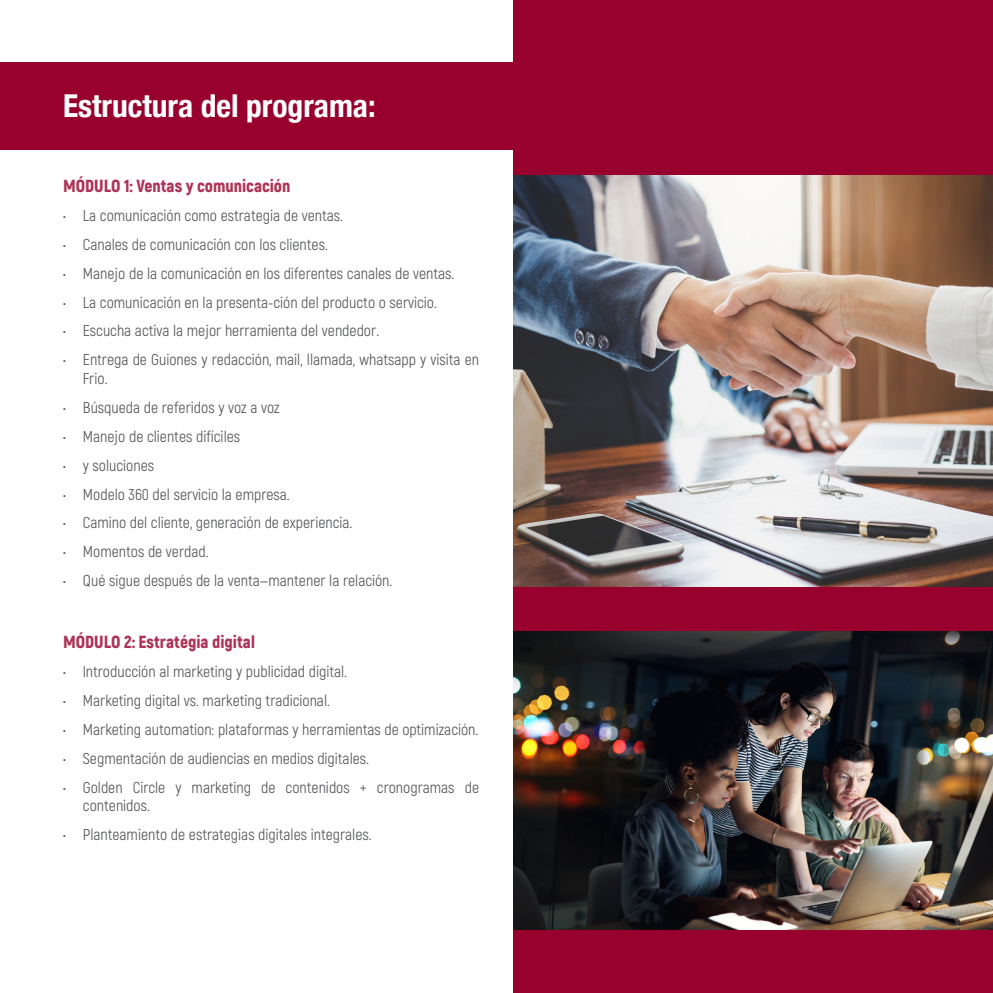
<style>
.page{position:relative;width:993px;height:993px;background:#fff}
.page>*{position:absolute;margin:0;border:0;box-sizing:border-box;transform-origin:0 0}
.t1{font:700 condensed 31.5px "Helvetica Neue";color:#fff}
.t2{font:900 17.5px "Akrobat";color:#ad3358}
.t3{font:15.75px/18.9px "Akrobat";color:#57585a}
</style>
<div class="page">
<div style="left:513px;top:0;width:479px;height:992px;background:#98012d"></div>
<div style="left:0;top:62px;width:931px;height:87px;background:#98012d"></div>
<img style="left:513px;top:176px;width:479px;height:410px">
<img style="left:513px;top:631px;width:479px;height:298px">
<h1 class="t1" style="left:63px;top:80px;width:314px">Estructura del programa:</h1>
<p class="t2" style="left:63px;top:175px;width:229px">MÓDULO 1: Ventas y comunicación</p>
<p class="t3" style="left:63px;top:206px;width:281px">• La comunicación como estrategia de ventas.</p>
<p class="t3" style="left:63px;top:235px;width:266px">• Canales de comunicación con los clientes.</p>
<p class="t3" style="left:63px;top:264px;width:393px">• Manejo de la comunicación en los diferentes canales de ventas.</p>
<p class="t3" style="left:63px;top:292px;width:375px">• La comunicación en la presenta-ción del producto o servicio.</p>
<p class="t3" style="left:63px;top:321px;width:317px">• Escucha activa la mejor herramienta del vendedor.</p>
<p class="t3" style="left:83px;top:350px;width:397px;text-indent:-20px">• Entrega de Guiones y redacción, mail, llamada, whatsapp y visita en<br>Frio.</p>
<p class="t3" style="left:63px;top:398px;width:218px">• Búsqueda de referidos y voz a voz</p>
<p class="t3" style="left:63px;top:427px;width:178px">• Manejo de clientes difíciles</p>
<p class="t3" style="left:63px;top:455px;width:93px">• y soluciones</p>
<p class="t3" style="left:63px;top:484px;width:228px">• Modelo 360 del servicio la empresa.</p>
<p class="t3" style="left:63px;top:513px;width:291px">• Camino del cliente, generación de experiencia.</p>
<p class="t3" style="left:63px;top:542px;width:147px">• Momentos de verdad.</p>
<p class="t3" style="left:63px;top:571px;width:331px">• Qué sigue después de la venta—mantener la relación.</p>
<p class="t2" style="left:63px;top:630px;width:193px">MÓDULO 2: Estratégia digital</p>
<p class="t3" style="left:63px;top:662px;width:285px">• Introducción al marketing y publicidad digital.</p>
<p class="t3" style="left:63px;top:690px;width:268px">• Marketing digital vs. marketing tradicional.</p>
<p class="t3" style="left:63px;top:719px;width:417px">• Marketing automation: plataformas y herramientas de optimización.</p>
<p class="t3" style="left:63px;top:748px;width:307px">• Segmentación de audiencias en medios digitales.</p>
<p class="t3" style="left:83px;top:777px;width:397px;text-indent:-20px">• Golden Circle y marketing de contenidos + cronogramas de contenidos.</p>
<p class="t3" style="left:63px;top:825px;width:310px">• Planteamiento de estrategias digitales integrales.</p>
</div>
